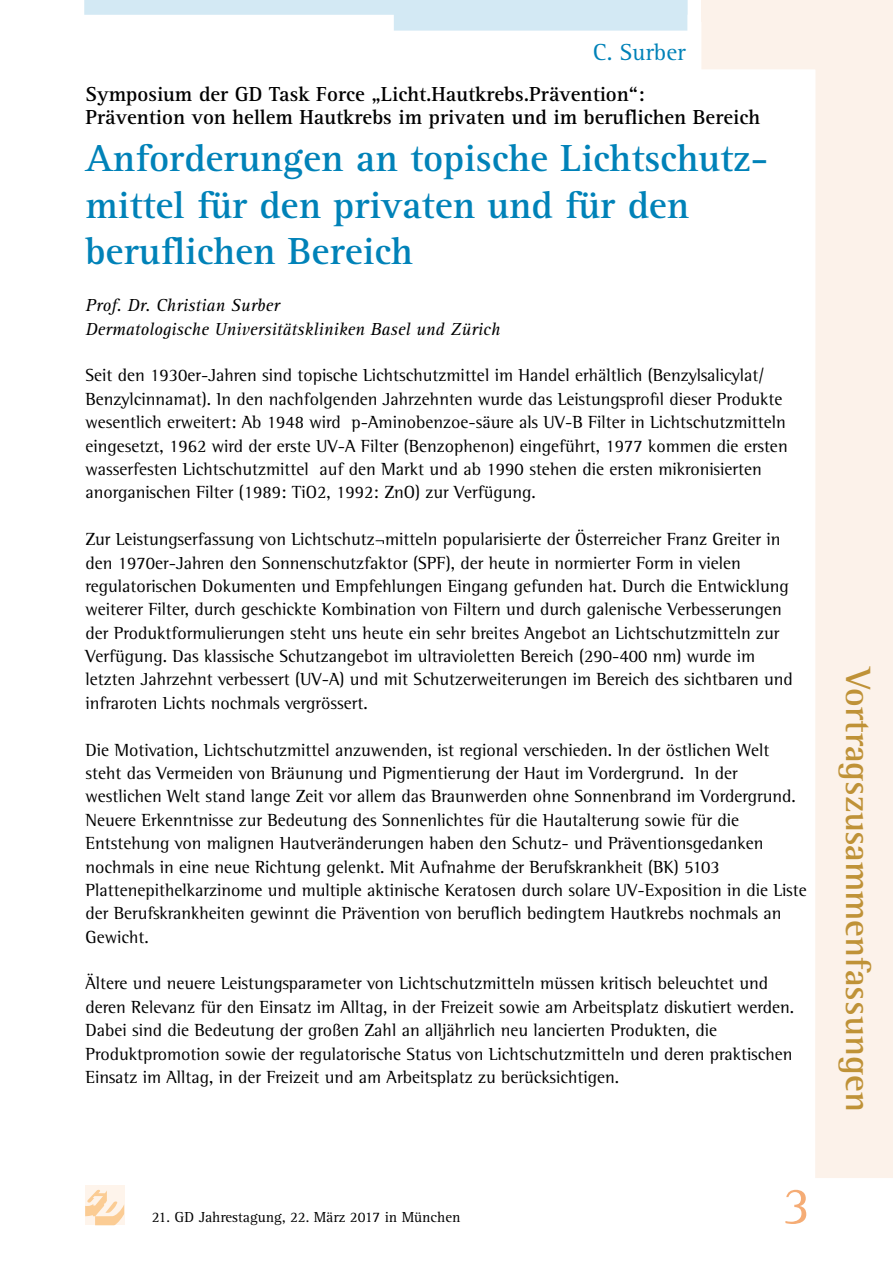
<style>
.page{position:relative;width:893px;height:1263px;background:#fff}
.page>*{position:absolute;margin:0;border:0;box-sizing:border-box;transform-origin:0 0}
.t1{font:54px "Agfa Rotis Serif";color:#f5ac75}
.t2{font:700 39px/46.8px "Agfa Rotis Serif";color:#0082b8}
.t3{font:700 36px "Agfa Rotis Semi Serif";color:#bf9237}
.t4{font:24px "Agfa Rotis Serif";color:#0082b8}
.t5{font:700 21px/23.4px "Agfa Rotis Serif";color:#000}
.t6{font:18px/23.4px "Agfa Rotis Semi Serif";color:#000}
.t7{font:italic 18px/23.4px "Agfa Rotis Serif";color:#000}
.t8{font:15px "Agfa Rotis Serif";color:#000}
</style>
<div class="page">
<svg style="left:701px;top:21px;width:192px;height:1157px"></svg>
<div style="left:85px;top:1186px;width:39px;height:39px;background:#fef4eb"></div>
<svg style="left:85px;top:1189px;width:39px;height:36px"></svg>
<svg style="left:84px;top:0;width:603px;height:31px"></svg>
<div style="left:701px;top:0;width:192px;height:21px;background:#fcf2ea"></div>
<h3 class="t4" style="left:593px;top:39px;width:94px">C. Surber</h3>
<p class="t5" style="left:85px;top:83px;width:676px">Symposium der GD Task Force „Licht.Hautkrebs.Prävention“:<br>Prävention von hellem Hautkrebs im privaten und im beruflichen Bereich</p>
<h2 class="t2" style="left:85px;top:135px;width:685px">Anforderungen an topische Lichtschutz&shy;mittel für den privaten und für den beruflichen Bereich</h2>
<p class="t7" style="left:85px;top:294px;width:416px">Prof. Dr. Christian Surber<br>Dermatologische Universitätskliniken Basel und Zürich</p>
<p class="t6" style="left:85px;top:364px;width:704px">Seit den 1930er-Jahren sind topische Lichtschutzmittel im Handel erhältlich (Benzylsalicylat/ Benzylcinnamat). In den nachfolgenden Jahrzehnten wurde das Leistungsprofil dieser Produkte wesentlich erweitert: Ab 1948 wird p-Aminobenzoe-säure als UV-B Filter in Lichtschutzmitteln eingesetzt, 1962 wird der erste UV-A Filter (Benzophenon) eingeführt, 1977 kommen die ersten wasserfesten Lichtschutzmittel auf den Markt und ab 1990 stehen die ersten mikronisierten anorganischen Filter (1989: TiO2, 1992: ZnO) zur Verfügung.</p>
<p class="t6" style="left:85px;top:527px;width:709px">Zur Leistungserfassung von Lichtschutz¬mitteln popularisierte der Österreicher Franz Greiter in den 1970er-Jahren den Sonnenschutzfaktor (SPF), der heute in normierter Form in vielen regulatorischen Dokumenten und Empfehlungen Eingang gefunden hat. Durch die Entwicklung weiterer Filter, durch geschickte Kombination von Filtern und durch galenische Verbesserungen der Produktformulierungen steht uns heute ein sehr breites Angebot an Lichtschutzmitteln zur Verfügung. Das klassische Schutzangebot im ultravioletten Bereich (290-400 nm) wurde im letzten Jahrzehnt verbessert (UV-A) und mit Schutzerweiterungen im Bereich des sichtbaren und infraroten Lichts nochmals vergrössert.</p>
<p class="t6" style="left:85px;top:738px;width:723px">Die Motivation, Lichtschutzmittel anzuwenden, ist regional verschieden. In der östlichen Welt steht das Vermeiden von Bräunung und Pigmentierung der Haut im Vordergrund. In der westlichen Welt stand lange Zeit vor allem das Braunwerden ohne Sonnenbrand im Vordergrund.<br>Neuere Erkenntnisse zur Bedeutung des Sonnenlichtes für die Hautalterung sowie für die Entstehung von malignen Hautveränderungen haben den Schutz- und Präventionsgedanken nochmals in eine neue Richtung gelenkt. Mit Aufnahme der Berufskrankheit (BK) 5103<br>Plattenepithelkarzinome und multiple aktinische Keratosen durch solare UV-Exposition in die Liste der Berufskrankheiten gewinnt die Prävention von beruflich bedingtem Hautkrebs nochmals an Gewicht.</p>
<p class="t6" style="left:85px;top:972px;width:710px">Ältere und neuere Leistungsparameter von Lichtschutzmitteln müssen kritisch beleuchtet und deren Relevanz für den Einsatz im Alltag, in der Freizeit sowie am Arbeitsplatz diskutiert werden.<br>Dabei sind die Bedeutung der großen Zahl an alljährlich neu lancierten Produkten, die Produktpromotion sowie der regulatorische Status von Lichtschutzmitteln und deren praktischen Einsatz im Alltag, in der Freizeit und am Arbeitsplatz zu berücksichtigen.</p>
<h3 class="t3" style="left:880px;top:668px;width:445px;rotate:90deg">Vortragszusammenfassungen</h3>
<p class="t8" style="left:152px;top:1208px;width:310px">21. GD Jahrestagung, 22. März 2017 in München</p>
<h1 class="t1" style="left:783px;top:1175px;width:30px">3</h1>
</div>
